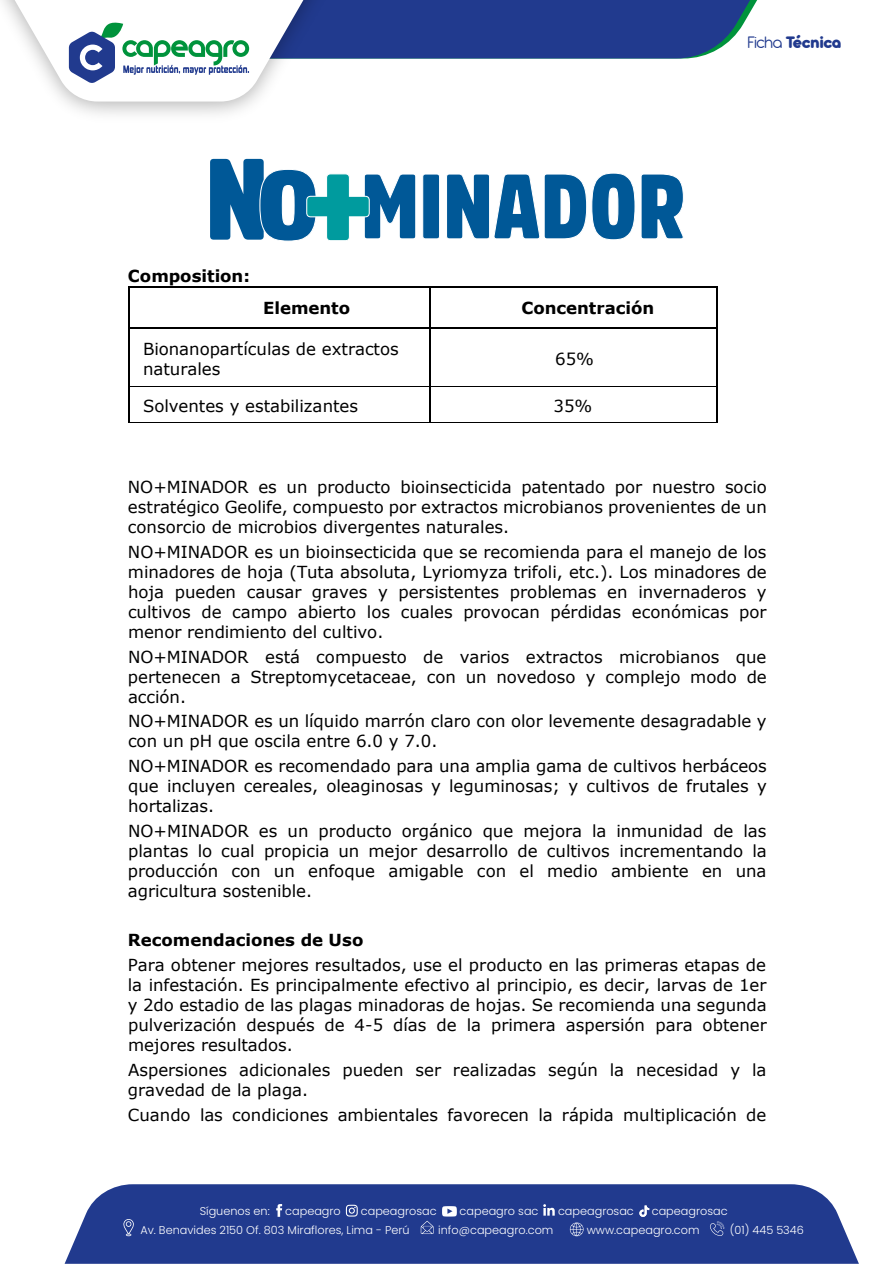
<style>
.page{position:relative;width:894px;height:1264px;background:#fff}
.page>*{position:absolute;margin:0;border:0;box-sizing:border-box;transform-origin:0 0}
.t1{font:800 18px "Antipasto Pro";letter-spacing:-.025em;color:#213a8e}
.t2{font:16.5px/20.1px "Verdana";color:#000;text-align:justify}
.t3{font:700 16.5px "Verdana";color:#000}
.t4{font:300 11.25px "Poppins";color:#fff}
.s1{font-weight:400}
</style>
<div class="page">
<hr style="left:129px;top:286px;width:300px;height:1px;background:#000">
<hr style="left:430px;top:286px;width:285px;height:1px;background:#000">
<hr style="left:128px;top:287px;width:1px;height:40px;background:#000">
<hr style="left:429px;top:287px;width:1px;height:40px;background:#000">
<hr style="left:715px;top:287px;width:2px;height:40px;background:#000">
<hr style="left:129px;top:327px;width:300px;height:2px;background:#000">
<hr style="left:430px;top:327px;width:285px;height:2px;background:#000">
<hr style="left:128px;top:329px;width:1px;height:57px;background:#000">
<hr style="left:429px;top:329px;width:1px;height:57px;background:#000">
<hr style="left:715px;top:329px;width:2px;height:57px;background:#000">
<hr style="left:129px;top:386px;width:300px;height:1px;background:#000">
<hr style="left:430px;top:386px;width:285px;height:1px;background:#000">
<hr style="left:128px;top:387px;width:1px;height:35px;background:#000">
<hr style="left:128px;top:422px;width:301px;height:1px;background:#000">
<hr style="left:429px;top:387px;width:1px;height:35px;background:#000">
<hr style="left:429px;top:422px;width:286px;height:1px;background:#000">
<hr style="left:715px;top:387px;width:2px;height:35px;background:#000">
<div style="left:65px;top:1184px;width:793px;height:79px;background:#213a8e"></div>
<svg style="left:569px;top:1222px;width:14px;height:13px"></svg>
<svg style="left:709px;top:1221px;width:15px;height:14px"></svg>
<svg style="left:123px;top:1218px;width:11px;height:17px"></svg>
<svg style="left:420px;top:1220px;width:13px;height:13px"></svg>
<svg style="left:276px;top:1203px;width:6px;height:13px"></svg>
<svg style="left:346px;top:1204px;width:12px;height:12px"></svg>
<svg style="left:543px;top:1203px;width:11px;height:12px"></svg>
<svg style="left:639px;top:1205px;width:10px;height:11px"></svg>
<svg style="left:442px;top:1205px;width:15px;height:11px"></svg>
<svg style="left:0;top:0;width:757px;height:101px"></svg>
<svg style="left:422px;top:174px;width:18px;height:65px"></svg>
<svg style="left:446px;top:173px;width:237px;height:67px"></svg>
<svg style="left:210px;top:159px;width:206px;height:82px"></svg>
<p class="t3" style="left:128px;top:265px;width:124px">Composition:</p>
<p class="t3" style="left:263px;top:296px;width:89px">Elemento</p>
<p class="t3" style="left:521px;top:296px;width:134px">Concentración</p>
<p class="t2" style="left:143px;top:339px;width:257px">Bionanopartículas de extractos naturales</p>
<p class="t2" style="left:555px;top:349px;width:40px">65%</p>
<p class="t2" style="left:143px;top:395px;width:216px">Solventes y estabilizantes</p>
<p class="t2" style="left:553px;top:395px;width:40px">35%</p>
<p class="t1" style="left:747px;top:31px;width:96px"><span class="s1">Ficha</span> Técnica</p>
<p class="t2" style="left:128px;top:476px;width:640px">NO+MINADOR es un producto bioinsecticida patentado por nuestro socio estratégico Geolife, compuesto por extractos microbianos provenientes de un consorcio de microbios divergentes naturales.</p>
<p class="t2" style="left:128px;top:541px;width:640px">NO+MINADOR es un bioinsecticida que se recomienda para el manejo de los minadores de hoja (Tuta absoluta, Lyriomyza trifoli, etc.). Los minadores de hoja pueden causar graves y persistentes problemas en invernaderos y cultivos de campo abierto los cuales provocan pérdidas económicas por menor rendimiento del cultivo.</p>
<p class="t2" style="left:128px;top:646px;width:640px">NO+MINADOR está compuesto de varios extractos microbianos que pertenecen a Streptomycetaceae, con un novedoso y complejo modo de acción.</p>
<p class="t2" style="left:128px;top:711px;width:640px">NO+MINADOR es un líquido marrón claro con olor levemente desagradable y con un pH que oscila entre 6.0 y 7.0.</p>
<p class="t2" style="left:128px;top:755px;width:640px">NO+MINADOR es recomendado para una amplia gama de cultivos herbáceos que incluyen cereales, oleaginosas y leguminosas; y cultivos de frutales y hortalizas.</p>
<p class="t2" style="left:128px;top:820px;width:640px">NO+MINADOR es un producto orgánico que mejora la inmunidad de las plantas lo cual propicia un mejor desarrollo de cultivos incrementando la producción con un enfoque amigable con el medio ambiente en una agricultura sostenible.</p>
<p class="t3" style="left:128px;top:928px;width:237px">Recomendaciones de Uso</p>
<p class="t2" style="left:128px;top:954px;width:640px">Para obtener mejores resultados, use el producto en las primeras etapas de la infestación. Es principalmente efectivo al principio, es decir, larvas de 1er y 2do estadio de las plagas minadoras de hojas. Se recomienda una segunda pulverización después de 4-5 días de la primera aspersión para obtener mejores resultados.</p>
<p class="t2" style="left:128px;top:1059px;width:640px">Aspersiones adicionales pueden ser realizadas según la necesidad y la gravedad de la plaga.</p>
<p class="t2" style="left:128px;top:1104px;width:639px">Cuando las condiciones ambientales favorecen la rápida multiplicación de</p>
<p class="t4" style="left:200px;top:1204px;width:72px">Síguenos en:</p>
<p class="t4" style="left:285px;top:1204px;width:57px">capeagro</p>
<p class="t4" style="left:361px;top:1204px;width:77px">capeagrosac</p>
<p class="t4" style="left:459px;top:1204px;width:80px">capeagro sac</p>
<p class="t4" style="left:558px;top:1204px;width:77px">capeagrosac</p>
<p class="t4" style="left:651px;top:1204px;width:77px">capeagrosac</p>
<p class="t4" style="left:140px;top:1222px;width:271px">Av. Benavides 2150 Of. 803 Miraflores, Lima - Perú</p>
<p class="t4" style="left:438px;top:1222px;width:117px">info@capeagro.com</p>
<p class="t4" style="left:586px;top:1222px;width:114px">www.capeagro.com</p>
<p class="t4" style="left:729px;top:1222px;width:76px">(01) 445 5346</p>
</div>
